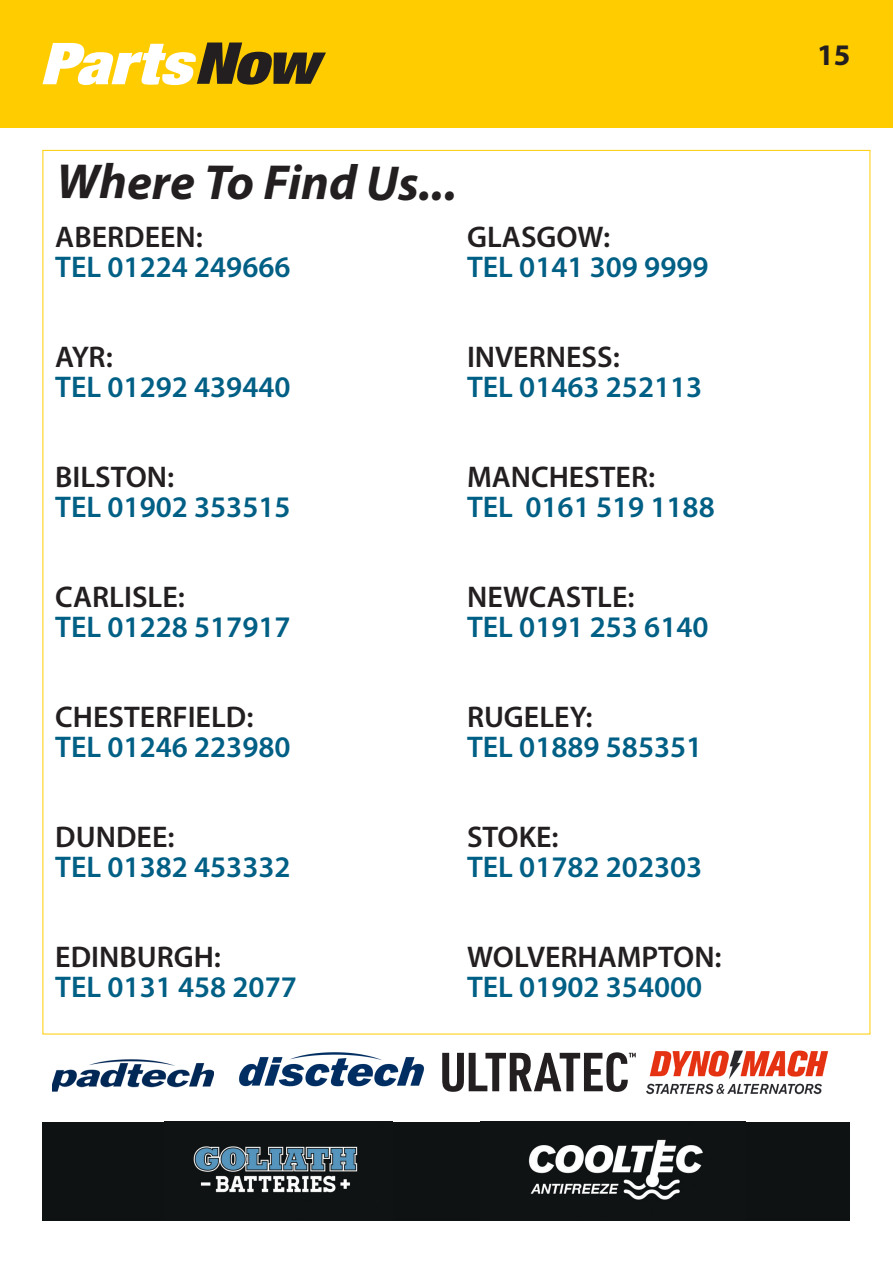
<style>
.page{position:relative;width:893px;height:1263px;background:#fff}
.page>*{position:absolute;margin:0;border:0;box-sizing:border-box;transform-origin:0 0}
.t1{font:italic 700 49.5px "Myriad Pro";letter-spacing:-.005em;color:#231f20}
.t2{font:600 30px "Myriad Pro";color:#005f85}
.t3{font:600 30px "Myriad Pro";color:#231f20}
.t4{font:700 30px "Myriad Pro";color:#231f20}
</style>
<div class="page">
<div style="left:43px;top:1121px;width:807px;height:99px;background:#0e1213"></div>
<div style="left:0;top:0;width:893px;height:128px;background:#fc0"></div>
<svg style="left:43px;top:43px;width:283px;height:42px"></svg>
<svg style="left:442px;top:1052px;width:194px;height:40px"></svg>
<img style="left:52px;top:1059px;width:162px;height:33px">
<img style="left:646px;top:1050px;width:183px;height:45px">
<img style="left:239px;top:1052px;width:186px;height:35px">
<img style="left:193px;top:1146px;width:165px;height:47px">
<img style="left:528px;top:1139px;width:175px;height:61px">
<p class="t1" style="left:56px;top:155px;width:402px">Where To Find Us...</p>
<p class="t3" style="left:55px;top:218px;width:149px">ABERDEEN:</p>
<p class="t2" style="left:55px;top:248px;width:237px">TEL 01224 249666</p>
<p class="t3" style="left:467px;top:218px;width:145px">GLASGOW:</p>
<p class="t2" style="left:467px;top:248px;width:243px">TEL 0141 309 9999</p>
<p class="t3" style="left:55px;top:338px;width:59px">AYR:</p>
<p class="t2" style="left:55px;top:368px;width:237px">TEL 01292 439440</p>
<p class="t3" style="left:467px;top:338px;width:154px">INVERNESS:</p>
<p class="t2" style="left:467px;top:368px;width:237px">TEL 01463 252113</p>
<p class="t3" style="left:55px;top:458px;width:120px">BILSTON:</p>
<p class="t2" style="left:55px;top:488px;width:237px">TEL 01902 353515</p>
<p class="t3" style="left:467px;top:458px;width:190px">MANCHESTER:</p>
<p class="t2" style="left:467px;top:488px;width:249px">TEL 0161 519 1188</p>
<p class="t3" style="left:55px;top:578px;width:131px">CARLISLE:</p>
<p class="t2" style="left:55px;top:608px;width:237px">TEL 01228 517917</p>
<p class="t3" style="left:467px;top:578px;width:169px">NEWCASTLE:</p>
<p class="t2" style="left:467px;top:608px;width:243px">TEL 0191 253 6140</p>
<p class="t3" style="left:55px;top:698px;width:200px">CHESTERFIELD:</p>
<p class="t2" style="left:55px;top:728px;width:237px">TEL 01246 223980</p>
<p class="t3" style="left:467px;top:698px;width:127px">RUGELEY:</p>
<p class="t2" style="left:467px;top:728px;width:237px">TEL 01889 585351</p>
<p class="t3" style="left:55px;top:818px;width:121px">DUNDEE:</p>
<p class="t2" style="left:55px;top:848px;width:237px">TEL 01382 453332</p>
<p class="t3" style="left:467px;top:818px;width:93px">STOKE:</p>
<p class="t2" style="left:467px;top:848px;width:237px">TEL 01782 202303</p>
<p class="t3" style="left:55px;top:938px;width:167px">EDINBURGH:</p>
<p class="t2" style="left:55px;top:968px;width:243px">TEL 0131 458 2077</p>
<p class="t3" style="left:467px;top:938px;width:256px">WOLVERHAMPTON:</p>
<p class="t2" style="left:467px;top:968px;width:237px">TEL 01902 354000</p>
<p class="t4" style="left:817px;top:38px;width:35px">15</p>
</div>
